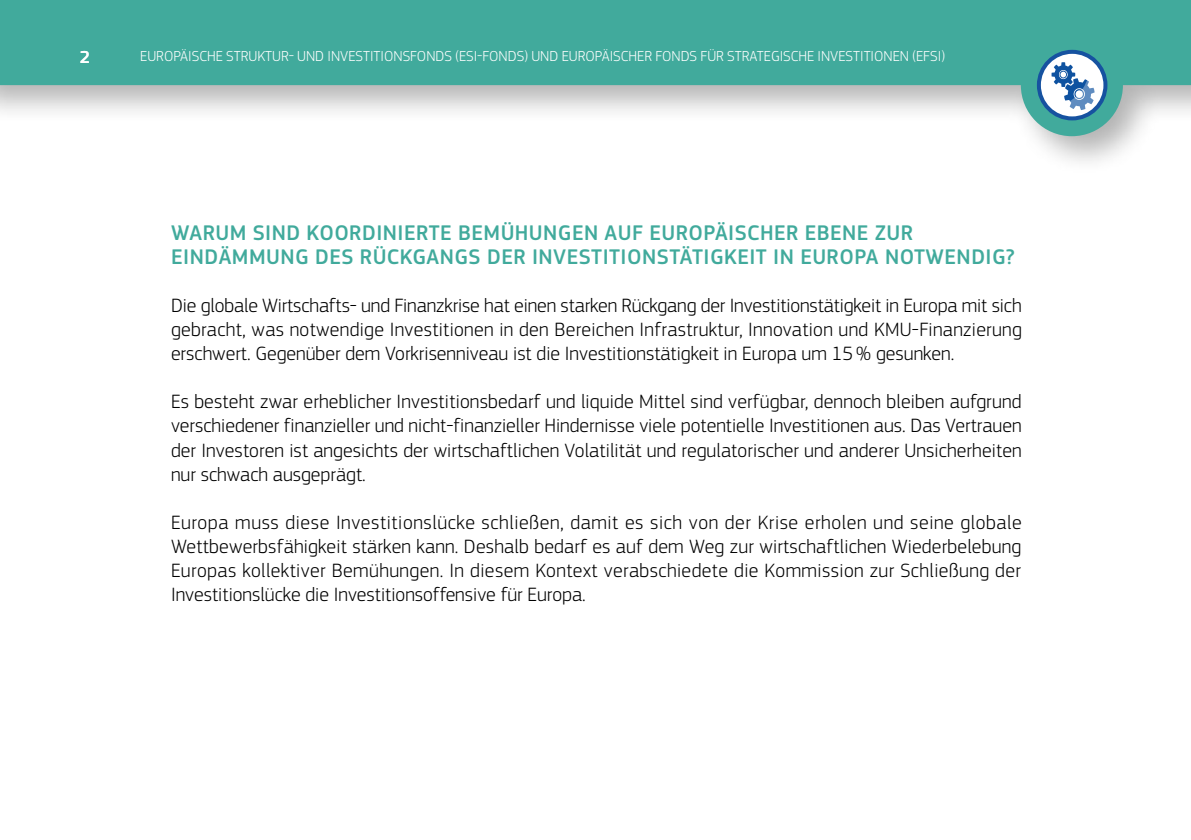
<style>
.page{position:relative;width:1191px;height:840px;background:#fff}
.page>*{position:absolute;margin:0;border:0;box-sizing:border-box;transform-origin:0 0}
.t1{font:500 22px/24px "EC Square Sans Pro";letter-spacing:.02em;color:#41aa9c}
.t2{font:300 20px/24px "EC Square Sans Pro";color:#000;text-align:justify}
.t3{font:500 18px "EC Square Sans Pro";color:#fff}
.t4{font:300 15px "EC Square Sans Pro";color:#fff}
</style>
<div class="page">
<div style="left:0;top:0;width:1191px;height:174px;background:#000;opacity:.3"></div>
<div style="left:0;top:0;width:1191px;height:85px;background:#41aa9c"></div>
<div style="left:1020px;top:34px;width:103px;height:102px;background:#41aa9c;border-radius:50%"></div>
<svg style="left:1039px;top:52px;width:66px;height:66px"></svg>
<div style="left:1037px;top:50px;width:70px;height:70px;border:4px solid #1652a0;border-radius:50%"></div>
<svg style="left:1050px;top:62px;width:51px;height:55px;background:#a8c2db"></svg>
<p class="t3" style="left:80px;top:47px;width:12px">2</p>
<p class="t4" style="left:140px;top:47px;width:806px">EUROPÄISCHE STRUKTUR- UND INVESTITIONSFONDS (ESI-FONDS) UND EUROPÄISCHER FONDS FÜR STRATEGISCHE INVESTITIONEN (EFSI)</p>
<p class="t1" style="left:171px;top:221px;width:845px">WARUM SIND KOORDINIERTE BEMÜHUNGEN AUF EUROPÄISCHER EBENE ZUR<br>EINDÄMMUNG DES RÜCKGANGS DER INVESTITIONSTÄTIGKEIT IN EUROPA NOTWENDIG?</p>
<p class="t2" style="left:171px;top:293px;width:852px">Die globale Wirtschafts- und Finanzkrise hat einen starken Rückgang der Investitionstätigkeit in Europa mit sich gebracht, was notwendige Investitionen in den Bereichen Infrastruktur, Innovation und KMU-Finanzierung erschwert. Gegenüber dem Vorkrisenniveau ist die Investitionstätigkeit in Europa um 15% gesunken.</p>
<p class="t2" style="left:171px;top:389px;width:852px">Es besteht zwar erheblicher Investitionsbedarf und liquide Mittel sind verfügbar, dennoch bleiben aufgrund verschiedener finanzieller und nicht-finanzieller Hindernisse viele potentielle Investitionen aus. Das Vertrauen der Investoren ist angesichts der wirtschaftlichen Volatilität und regulatorischer und anderer Unsicherheiten nur schwach ausgeprägt.</p>
<p class="t2" style="left:171px;top:509px;width:852px">Europa muss diese Investitionslücke schließen, damit es sich von der Krise erholen und seine globale Wettbewerbsfähigkeit stärken kann. Deshalb bedarf es auf dem Weg zur wirtschaftlichen Wiederbelebung Europas kollektiver Bemühungen. In diesem Kontext verabschiedete die Kommission zur Schließung der Investitionslücke die Investitionsoffensive für Europa.</p>
</div>
